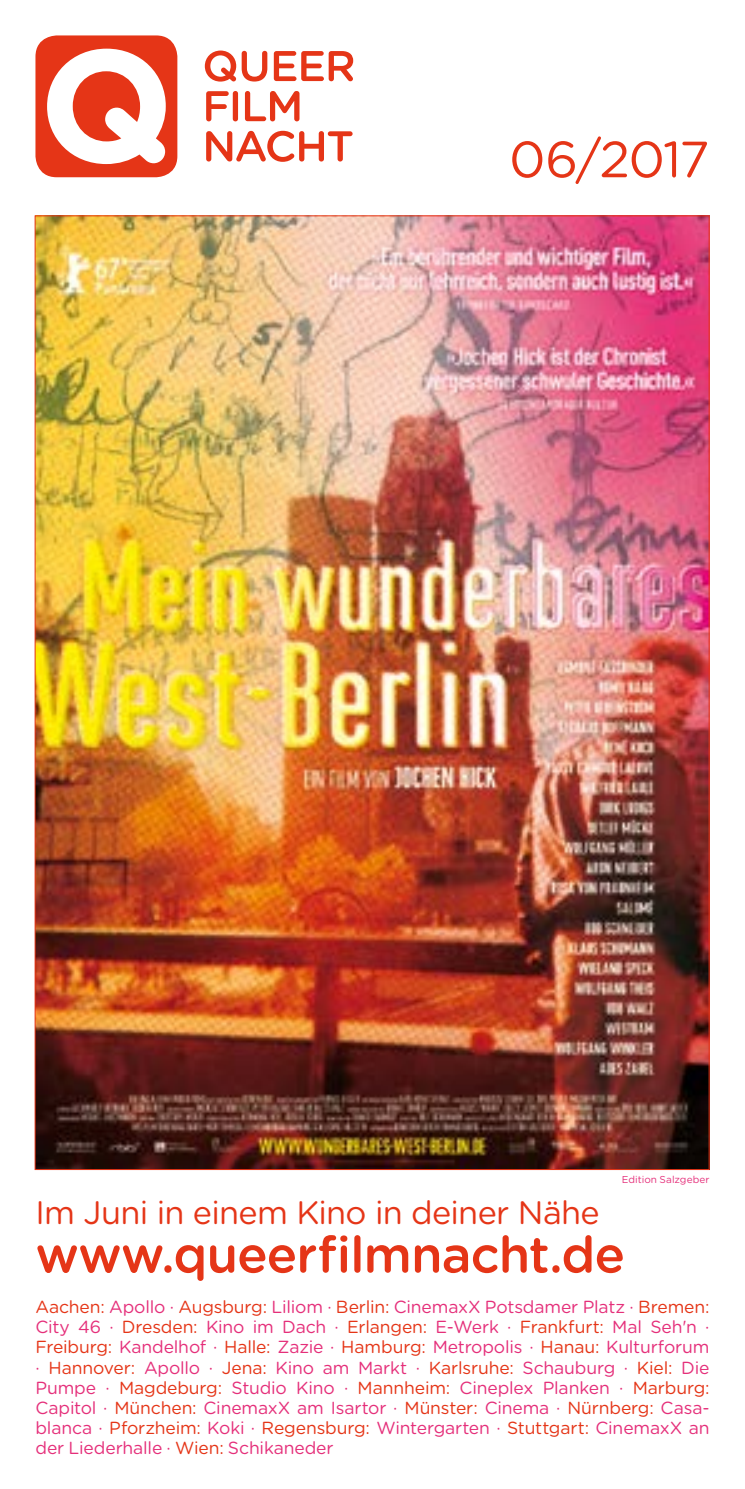
<style>
.page{position:relative;width:745px;height:1489px;background:#fff}
.page>*{position:absolute;margin:0;border:0;box-sizing:border-box;transform-origin:0 0}
.t1{font:500 50.75px "Gotham Rounded";letter-spacing:-.02em;color:#e53517}
.t2{font:50.75px "Gotham Rounded";letter-spacing:-.035em;color:#e53517}
.t3{font:32.5px "Gotham Rounded";letter-spacing:-.02em;color:#e53517}
.t4{font:17.5px/20px "Gotham Rounded";letter-spacing:-.01em;color:#e52f7a}
.t5{font:10px "Gotham Rounded";letter-spacing:.005em;color:#e52f7a}
.s1{color:#e53517}
</style>
<div class="page">
<img style="left:37px;top:217px;width:670px;height:950px">
<svg style="left:35px;top:35px;width:142px;height:142px"></svg>
<svg style="left:206px;top:131px;width:146px;height:31px"></svg>
<svg style="left:206px;top:91px;width:93px;height:30px"></svg>
<svg style="left:205px;top:51px;width:148px;height:31px"></svg>
<h1 class="t2" style="left:508px;top:124px;width:202px">06/2017</h1>
<p class="t5" style="left:621px;top:1172px;width:89px">Edition Salzgeber</p>
<h2 class="t3" style="left:35px;top:1190px;width:565px">Im Juni in einem Kino in deiner Nähe</h2>
<h1 class="t1" style="left:35px;top:1218px;width:591px">www.queerfilmnacht.de</h1>
<p class="t4" style="left:35px;top:1296px;width:675px"><span class="s1">Aachen:</span> Apollo · <span class="s1">Augsburg:</span> Liliom · <span class="s1">Berlin:</span> CinemaxX Potsdamer Platz · <span class="s1">Bremen:<br></span>City 46 · <span class="s1">Dresden:</span> Kino im Dach · <span class="s1">Erlangen:</span> E-Werk · <span class="s1">Frankfurt:</span> Mal Seh'n · <span class="s1">Freiburg:</span> Kandelhof · <span class="s1">Halle:</span> Zazie · <span class="s1">Hamburg:</span> Metropolis · <span class="s1">Hanau:</span> Kulturforum · <span class="s1">Hannover:</span> Apollo · <span class="s1">Jena:</span> Kino am Markt · <span class="s1">Karlsruhe:</span> Schauburg · <span class="s1">Kiel:</span> Die Pumpe · <span class="s1">Magdeburg:</span> Studio Kino · <span class="s1">Mannheim:</span> Cineplex Planken · <span class="s1">Marburg:<br></span>Capitol · <span class="s1">München:</span> CinemaxX am Isartor · <span class="s1">Münster:</span> Cinema · <span class="s1">Nürnberg:</span> Casa&shy;blanca · <span class="s1">Pforzheim:</span> Koki · <span class="s1">Regensburg:</span> Wintergarten · <span class="s1">Stuttgart:</span> CinemaxX an der Liederhalle · <span class="s1">Wien:</span> Schikaneder</p>
</div>
